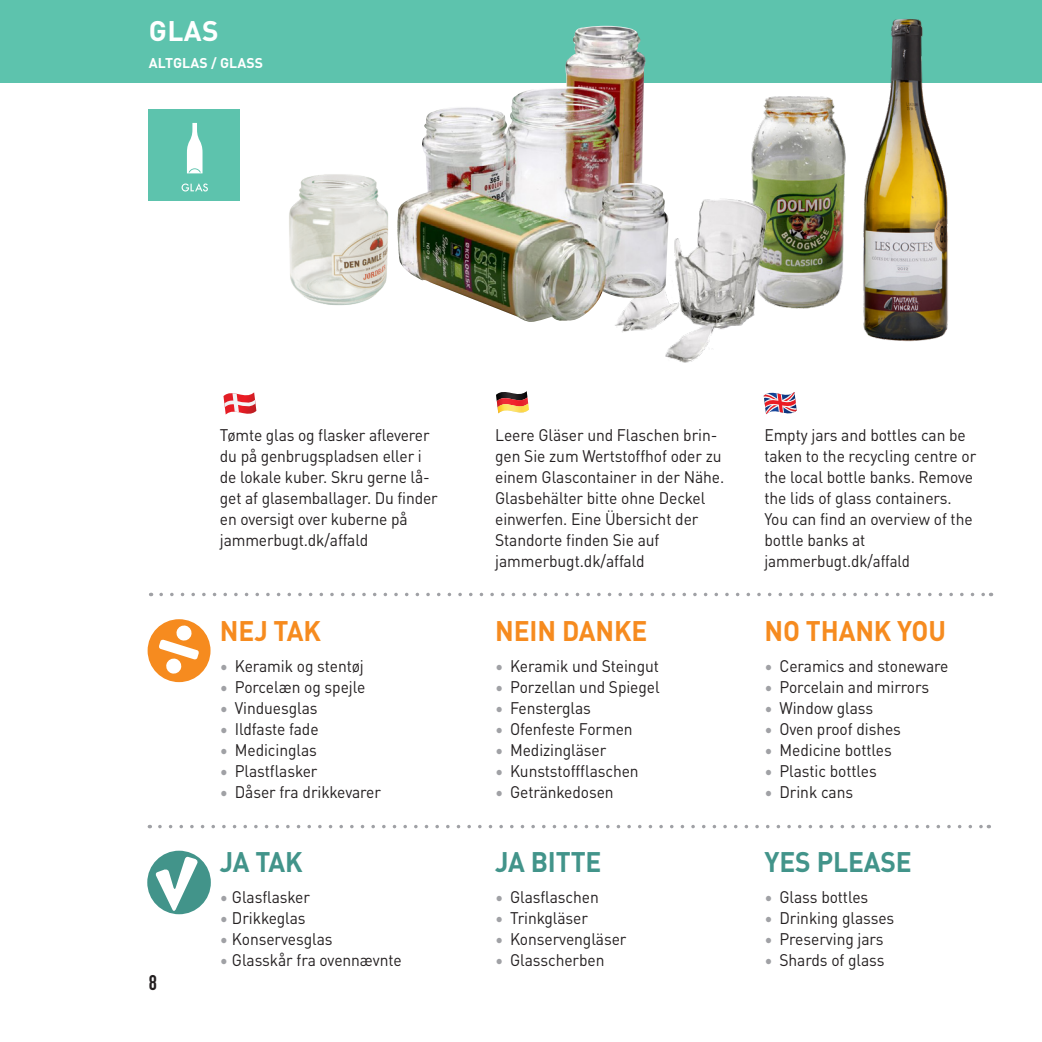
<style>
.page{position:relative;width:1042px;height:1042px;background:#fff}
.page>*{position:absolute;margin:0;border:0;box-sizing:border-box;transform-origin:0 0}
.t1{font:700 28px "DINOT";letter-spacing:-.005em;color:#f68b1f;scale:.94 1}
.t2{font:700 28px "DINOT";letter-spacing:-.005em;color:#42948a;scale:.94 1}
.t3{font:700 28px "DINOT";color:#fff}
.t4{font:21px "DIN Engschrift Std";color:#231f20;scale:1.05 1}
.t5{font:16.62px/21px "DINOT";letter-spacing:-.005em;color:#231f20;scale:.94 1}
.t6{font:700 14px "DINOT";letter-spacing:.01em;color:#fff}
.s1{color:#a0a1a5}
</style>
<div class="page">
<div style="left:0;top:0;width:1042px;height:83px;background:#5dc3ad"></div>
<img style="left:864px;top:19px;width:84px;height:323px">
<img style="left:763px;top:62px;width:126px;height:267px">
<img style="left:615px;top:117px;width:243px;height:298px">
<img style="left:289px;top:174px;width:99px;height:131px">
<img style="left:397px;top:26px;width:271px;height:296px">
<div style="left:149px;top:109px;width:91px;height:91px;background:#5dc3ad"></div>
<svg style="left:182px;top:183px;width:26px;height:8px"></svg>
<svg style="left:187px;top:123px;width:15px;height:50px"></svg>
<svg style="left:160px;top:825px;width:829px;height:3px"></svg>
<svg style="left:161px;top:593px;width:830px;height:3px"></svg>
<div style="left:148px;top:619px;width:62px;height:63px;background:#f68b1f;border-radius:50%"></div>
<svg style="left:158px;top:624px;width:41px;height:50px"></svg>
<div style="left:147px;top:850px;width:64px;height:64px;background:#42948a;border-radius:50%"></div>
<svg style="left:155px;top:856px;width:44px;height:57px"></svg>
<svg style="left:223px;top:392px;width:33px;height:23px"></svg>
<svg style="left:764px;top:391px;width:33px;height:23px"></svg>
<svg style="left:496px;top:391px;width:33px;height:23px"></svg>
<h1 class="t3" style="left:149px;top:9px;width:71px">GLAS</h1>
<p class="t6" style="left:149px;top:51px;width:116px">ALTGLAS / GLASS</p>
<p class="t5" style="left:220px;top:423px;width:233px">Tømte glas og flasker afleverer du på genbrugspladsen eller i de lokale kuber. Skru gerne lå&shy;get af glasemballager. Du finder en oversigt over kuberne på jammerbugt.dk/affald</p>
<p class="t5" style="left:495px;top:423px;width:245px">Leere Gläser und Flaschen brin&shy;gen Sie zum Wertstoffhof oder zu einem Glascontainer in der Nähe.<br>Glasbehälter bitte ohne Deckel einwerfen. Eine Übersicht der<br>Standorte finden Sie auf jammerbugt.dk/affald</p>
<p class="t5" style="left:764px;top:423px;width:227px">Empty jars and bottles can be taken to the recycling centre or the local bottle banks. Remove the lids of glass containers.<br>You can find an overview of the bottle banks at jammerbugt.dk/affald</p>
<p class="t4" style="left:149px;top:970px;width:9px">8</p>
<h2 class="t1" style="left:220px;top:608px;width:109px">NEJ TAK</h2>
<p class="t5" style="left:220px;top:654px;width:155px"><span class="s1">•</span> Keramik og stentøj</p>
<p class="t5" style="left:220px;top:675px;width:156px"><span class="s1">•</span> Porcelæn og spejle</p>
<p class="t5" style="left:220px;top:696px;width:105px"><span class="s1">•</span> Vinduesglas</p>
<p class="t5" style="left:220px;top:717px;width:106px"><span class="s1">•</span> Ildfaste fade</p>
<p class="t5" style="left:220px;top:738px;width:105px"><span class="s1">•</span> Medicinglas</p>
<p class="t5" style="left:220px;top:759px;width:105px"><span class="s1">•</span> Plastflasker</p>
<p class="t5" style="left:220px;top:780px;width:173px"><span class="s1">•</span> Dåser fra drikkevarer</p>
<h2 class="t2" style="left:220px;top:840px;width:90px">JA TAK</h2>
<p class="t5" style="left:220px;top:885px;width:97px"><span class="s1">•</span> Glasflasker</p>
<p class="t5" style="left:220px;top:906px;width:93px"><span class="s1">•</span> Drikkeglas</p>
<p class="t5" style="left:220px;top:927px;width:121px"><span class="s1">•</span> Konservesglas</p>
<p class="t5" style="left:220px;top:948px;width:195px"><span class="s1">•</span> Glasskår fra ovennævnte</p>
<h1 class="t1" style="left:495px;top:608px;width:163px">NEIN DANKE</h1>
<p class="t5" style="left:495px;top:654px;width:176px"><span class="s1">•</span> Keramik und Steingut</p>
<p class="t5" style="left:495px;top:675px;width:176px"><span class="s1">•</span> Porzellan und Spiegel</p>
<p class="t5" style="left:495px;top:696px;width:103px"><span class="s1">•</span> Fensterglas</p>
<p class="t5" style="left:495px;top:717px;width:148px"><span class="s1">•</span> Ofenfeste Formen</p>
<p class="t5" style="left:495px;top:738px;width:120px"><span class="s1">•</span> Medizingläser</p>
<p class="t5" style="left:495px;top:759px;width:154px"><span class="s1">•</span> Kunststoffflaschen</p>
<p class="t5" style="left:495px;top:780px;width:128px"><span class="s1">•</span> Getränkedosen</p>
<h1 class="t2" style="left:495px;top:840px;width:115px">JA BITTE</h1>
<p class="t5" style="left:495px;top:885px;width:112px"><span class="s1">•</span> Glasflaschen</p>
<p class="t5" style="left:495px;top:906px;width:100px"><span class="s1">•</span> Trinkgläser</p>
<p class="t5" style="left:495px;top:927px;width:141px"><span class="s1">•</span> Konservengläser</p>
<p class="t5" style="left:495px;top:948px;width:118px"><span class="s1">•</span> Glasscherben</p>
<h1 class="t1" style="left:764px;top:608px;width:194px">NO THANK YOU</h1>
<p class="t5" style="left:764px;top:654px;width:197px"><span class="s1">•</span> Ceramics and stoneware</p>
<p class="t5" style="left:764px;top:675px;width:177px"><span class="s1">•</span> Porcelain and mirrors</p>
<p class="t5" style="left:764px;top:696px;width:117px"><span class="s1">•</span> Window glass</p>
<p class="t5" style="left:764px;top:717px;width:146px"><span class="s1">•</span> Oven proof dishes</p>
<p class="t5" style="left:764px;top:738px;width:137px"><span class="s1">•</span> Medicine bottles</p>
<p class="t5" style="left:764px;top:759px;width:121px"><span class="s1">•</span> Plastic bottles</p>
<p class="t5" style="left:764px;top:780px;width:96px"><span class="s1">•</span> Drink cans</p>
<h1 class="t2" style="left:764px;top:840px;width:158px">YES PLEASE</h1>
<p class="t5" style="left:764px;top:885px;width:112px"><span class="s1">•</span> Glass bottles</p>
<p class="t5" style="left:764px;top:906px;width:139px"><span class="s1">•</span> Drinking glasses</p>
<p class="t5" style="left:764px;top:927px;width:128px"><span class="s1">•</span> Preserving jars</p>
<p class="t5" style="left:764px;top:948px;width:129px"><span class="s1">•</span> Shards of glass</p>
</div>
